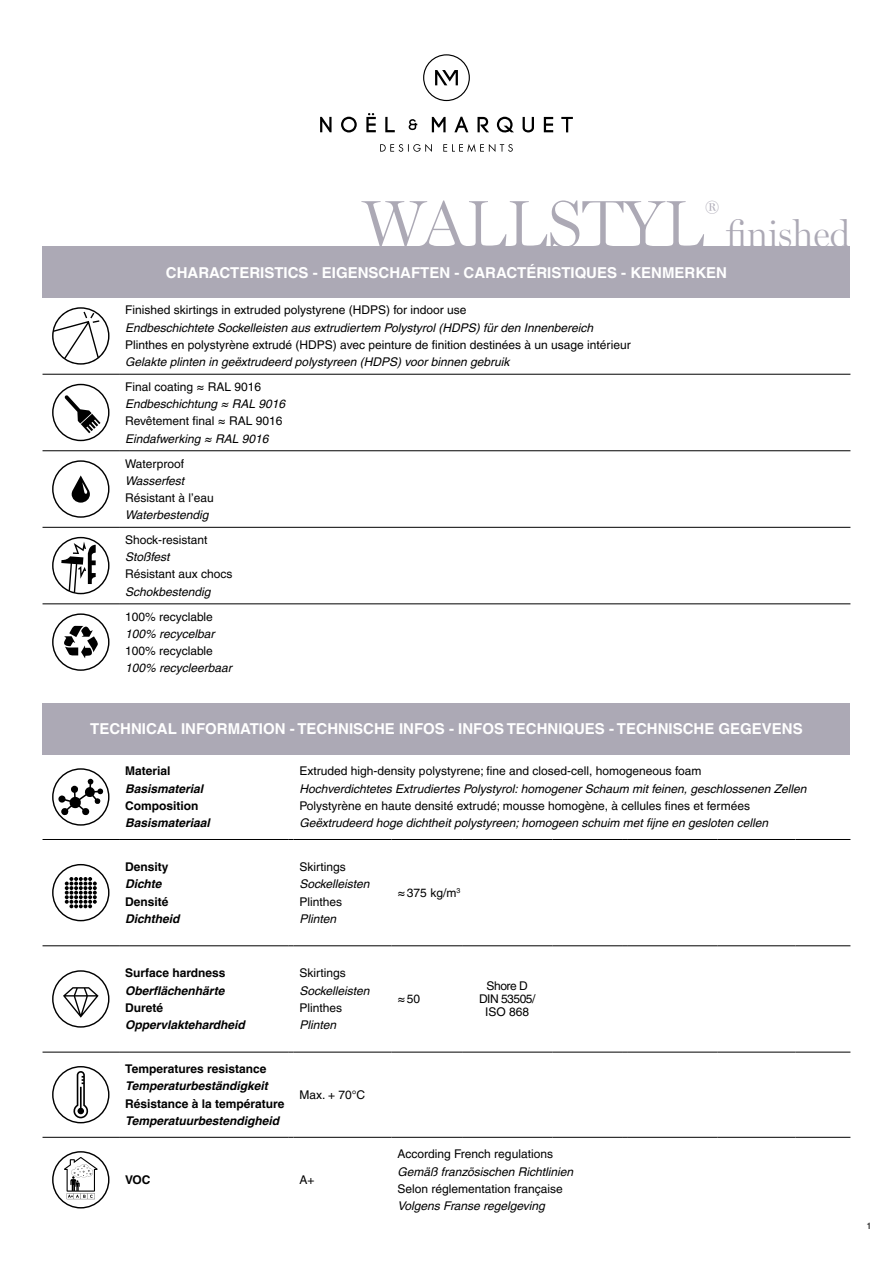
<style>
.page{position:relative;width:893px;height:1263px;background:#fff}
.page>*{position:absolute;margin:0;border:0;box-sizing:border-box;transform-origin:0 0}
.t1{font:300 66.75px "Miller Display";color:#aca9b5}
.t2{font:300 37.5px "Miller Display";color:#aca9b5}
.t3{font:700 15px "Helvetica LT Pro";color:#fff}
.t4{font:12px "Helvetica LT Pro";color:#000}
.t5{font:italic 12px "Helvetica LT Pro";color:#000}
.t6{font:italic 700 12px "Helvetica LT Pro";color:#000}
.t7{font:700 12px "Helvetica LT Pro";color:#000}
.t8{font:12px/12.9px "Helvetica LT Pro";letter-spacing:-.04em;color:#000;text-align:center}
.t9{font:9px "Helvetica LT Pro";color:#000}
</style>
<div class="page">
<div style="left:43px;top:247px;width:807px;height:51px;background:#aca9b5"></div>
<hr style="left:43px;top:374px;width:76px;height:1px;background:#000">
<hr style="left:119px;top:374px;width:731px;height:1px;background:#000">
<hr style="left:43px;top:450px;width:76px;height:1px;background:#000">
<hr style="left:119px;top:450px;width:731px;height:1px;background:#000">
<hr style="left:43px;top:527px;width:76px;height:1px;background:#000">
<hr style="left:119px;top:527px;width:731px;height:1px;background:#000">
<hr style="left:43px;top:603px;width:76px;height:1px;background:#000">
<hr style="left:119px;top:603px;width:731px;height:1px;background:#000">
<svg style="left:52px;top:307px;width:57px;height:58px"></svg>
<svg style="left:52px;top:384px;width:57px;height:57px"></svg>
<svg style="left:52px;top:460px;width:57px;height:58px"></svg>
<svg style="left:52px;top:537px;width:57px;height:57px"></svg>
<svg style="left:52px;top:613px;width:57px;height:58px"></svg>
<div style="left:43px;top:703px;width:807px;height:51px;background:#aca9b5"></div>
<hr style="left:43px;top:839px;width:76px;height:1px;background:#000">
<hr style="left:119px;top:839px;width:170px;height:1px;background:#000">
<hr style="left:293px;top:839px;width:98px;height:1px;background:#000">
<hr style="left:391px;top:839px;width:71px;height:1px;background:#000">
<hr style="left:462px;top:839px;width:90px;height:1px;background:#000">
<hr style="left:552px;top:839px;width:71px;height:1px;background:#000">
<hr style="left:627px;top:839px;width:90px;height:1px;background:#000">
<hr style="left:717px;top:839px;width:78px;height:1px;background:#000">
<hr style="left:795px;top:839px;width:55px;height:1px;background:#000">
<hr style="left:43px;top:945px;width:76px;height:1px;background:#000">
<hr style="left:119px;top:945px;width:170px;height:1px;background:#000">
<hr style="left:293px;top:945px;width:98px;height:1px;background:#000">
<hr style="left:391px;top:945px;width:71px;height:1px;background:#000">
<hr style="left:462px;top:945px;width:90px;height:1px;background:#000">
<hr style="left:552px;top:945px;width:71px;height:1px;background:#000">
<hr style="left:627px;top:945px;width:90px;height:1px;background:#000">
<hr style="left:717px;top:945px;width:78px;height:1px;background:#000">
<hr style="left:795px;top:945px;width:55px;height:1px;background:#000">
<hr style="left:43px;top:1052px;width:76px;height:1px;background:#000">
<hr style="left:119px;top:1052px;width:170px;height:1px;background:#000">
<hr style="left:293px;top:1052px;width:98px;height:1px;background:#000">
<hr style="left:391px;top:1052px;width:71px;height:1px;background:#000">
<hr style="left:462px;top:1052px;width:90px;height:1px;background:#000">
<hr style="left:552px;top:1052px;width:71px;height:1px;background:#000">
<hr style="left:627px;top:1052px;width:90px;height:1px;background:#000">
<hr style="left:717px;top:1052px;width:78px;height:1px;background:#000">
<hr style="left:795px;top:1052px;width:55px;height:1px;background:#000">
<hr style="left:43px;top:1137px;width:76px;height:1px;background:#000">
<hr style="left:627px;top:1137px;width:90px;height:1px;background:#000">
<hr style="left:717px;top:1137px;width:78px;height:1px;background:#000">
<hr style="left:795px;top:1137px;width:55px;height:1px;background:#000">
<hr style="left:119px;top:1137px;width:170px;height:1px;background:#000">
<hr style="left:293px;top:1137px;width:98px;height:1px;background:#000">
<hr style="left:391px;top:1137px;width:71px;height:1px;background:#000">
<hr style="left:462px;top:1137px;width:90px;height:1px;background:#000">
<hr style="left:552px;top:1137px;width:71px;height:1px;background:#000">
<svg style="left:52px;top:768px;width:57px;height:58px"></svg>
<svg style="left:52px;top:864px;width:57px;height:57px"></svg>
<svg style="left:52px;top:970px;width:57px;height:58px"></svg>
<svg style="left:52px;top:1066px;width:57px;height:57px"></svg>
<svg style="left:52px;top:1151px;width:57px;height:57px"></svg>
<svg style="left:380px;top:144px;width:133px;height:8px"></svg>
<svg style="left:320px;top:113px;width:253px;height:20px"></svg>
<svg style="left:423px;top:54px;width:47px;height:47px"></svg>
<h1 class="t1" style="left:363px;top:184px;width:359px">WALLSTYL<sup>®</sup></h1>
<h2 class="t2" style="left:726px;top:211px;width:126px">finished</h2>
<p class="t3" style="left:166px;top:263px;width:563px">CHARACTERISTICS - EIGENSCHAFTEN - CARACTÉRISTIQUES - KENMERKEN</p>
<p class="t4" style="left:125px;top:303px;width:343px">Finished skirtings in extruded polystyrene (HDPS) for indoor use</p>
<p class="t5" style="left:125px;top:320px;width:470px">Endbeschichtete Sockelleisten aus extrudiertem Polystyrol (HDPS) für den Innenbereich</p>
<p class="t4" style="left:125px;top:338px;width:507px">Plinthes en polystyrène extrudé (HDPS) avec peinture de finition destinées à un usage intérieur</p>
<p class="t5" style="left:125px;top:355px;width:386px">Gelakte plinten in geëxtrudeerd polystyreen (HDPS) voor binnen gebruik</p>
<p class="t4" style="left:125px;top:380px;width:138px">Final coating ≈ RAL 9016</p>
<p class="t5" style="left:125px;top:397px;width:162px">Endbeschichtung ≈ RAL 9016</p>
<p class="t4" style="left:125px;top:414px;width:159px">Revêtement final ≈ RAL 9016</p>
<p class="t5" style="left:125px;top:431px;width:145px">Eindafwerking ≈ RAL 9016</p>
<p class="t4" style="left:125px;top:456px;width:61px">Waterproof</p>
<p class="t5" style="left:125px;top:474px;width:61px">Wasserfest</p>
<p class="t4" style="left:125px;top:491px;width:90px">Résistant à l’eau</p>
<p class="t5" style="left:125px;top:508px;width:85px">Waterbestendig</p>
<p class="t4" style="left:125px;top:533px;width:84px">Shock-resistant</p>
<p class="t5" style="left:125px;top:550px;width:46px">Stoßfest</p>
<p class="t4" style="left:125px;top:567px;width:109px">Résistant aux chocs</p>
<p class="t5" style="left:125px;top:584px;width:87px">Schokbestendig</p>
<p class="t4" style="left:125px;top:609px;width:89px">100% recyclable</p>
<p class="t5" style="left:125px;top:627px;width:91px">100% recycelbar</p>
<p class="t4" style="left:125px;top:644px;width:89px">100% recyclable</p>
<p class="t5" style="left:125px;top:661px;width:108px">100% recycleerbaar</p>
<p class="t3" style="left:90px;top:720px;width:714px">TECHNICAL INFORMATION - TECHNISCHE INFOS - INFOS TECHNIQUES - TECHNISCHE GEGEVENS</p>
<p class="t7" style="left:125px;top:764px;width:47px">Material</p>
<p class="t6" style="left:125px;top:781px;width:80px">Basismaterial</p>
<p class="t7" style="left:125px;top:798px;width:75px">Composition</p>
<p class="t6" style="left:125px;top:815px;width:86px">Basismateriaal</p>
<p class="t4" style="left:299px;top:764px;width:404px">Extruded high-density polystyrene; fine and closed-cell, homogeneous foam</p>
<p class="t5" style="left:299px;top:781px;width:508px">Hochverdichtetes Extrudiertes Polystyrol: homogener Schaum mit feinen, geschlossenen Zellen</p>
<p class="t4" style="left:299px;top:799px;width:452px">Polystyrène en haute densité extrudé; mousse homogène, à cellules fines et fermées</p>
<p class="t5" style="left:299px;top:816px;width:470px">Geëxtrudeerd hoge dichtheit polystyreen; homogeen schuim met fijne en gesloten cellen</p>
<p class="t7" style="left:125px;top:859px;width:45px">Density</p>
<p class="t6" style="left:125px;top:877px;width:38px">Dichte</p>
<p class="t7" style="left:125px;top:894px;width:45px">Densité</p>
<p class="t6" style="left:125px;top:911px;width:56px">Dichtheid</p>
<p class="t4" style="left:299px;top:860px;width:48px">Skirtings</p>
<p class="t5" style="left:299px;top:877px;width:72px">Sockelleisten</p>
<p class="t4" style="left:299px;top:894px;width:44px">Plinthes</p>
<p class="t5" style="left:299px;top:911px;width:38px">Plinten</p>
<p class="t7" style="left:125px;top:966px;width:102px">Surface hardness</p>
<p class="t6" style="left:125px;top:983px;width:101px">Oberflächenhärte</p>
<p class="t7" style="left:125px;top:1000px;width:40px">Dureté</p>
<p class="t6" style="left:125px;top:1017px;width:121px">Oppervlaktehardheid</p>
<p class="t7" style="left:125px;top:1062px;width:143px">Temperatures resistance</p>
<p class="t6" style="left:125px;top:1079px;width:144px">Temperaturbeständigkeit</p>
<p class="t7" style="left:125px;top:1096px;width:161px">Résistance à la température</p>
<p class="t6" style="left:125px;top:1113px;width:155px">Temperatuurbestendigheid</p>
<p class="t4" style="left:299px;top:966px;width:48px">Skirtings</p>
<p class="t5" style="left:299px;top:983px;width:72px">Sockelleisten</p>
<p class="t4" style="left:299px;top:1001px;width:44px">Plinthes</p>
<p class="t5" style="left:299px;top:1018px;width:38px">Plinten</p>
<p class="t4" style="left:299px;top:1088px;width:67px">Max. + 70°C</p>
<p class="t7" style="left:125px;top:1172px;width:27px">VOC</p>
<p class="t4" style="left:299px;top:1173px;width:17px">A+</p>
<p class="t4" style="left:397px;top:886px;width:64px">≈375 kg/m<sup>3</sup></p>
<p class="t4" style="left:397px;top:992px;width:24px">≈50</p>
<p class="t8" style="left:479px;top:979px;width:58px">Shore D<br>DIN 53505/<br>ISO 868</p>
<p class="t4" style="left:397px;top:1147px;width:157px">According French regulations</p>
<p class="t5" style="left:397px;top:1164px;width:177px">Gemäß französischen Richtlinien</p>
<p class="t4" style="left:397px;top:1181px;width:167px">Selon réglementation française</p>
<p class="t5" style="left:397px;top:1199px;width:149px">Volgens Franse regelgeving</p>
<p class="t9" style="left:866px;top:1221px;width:7px">1</p>
</div>
